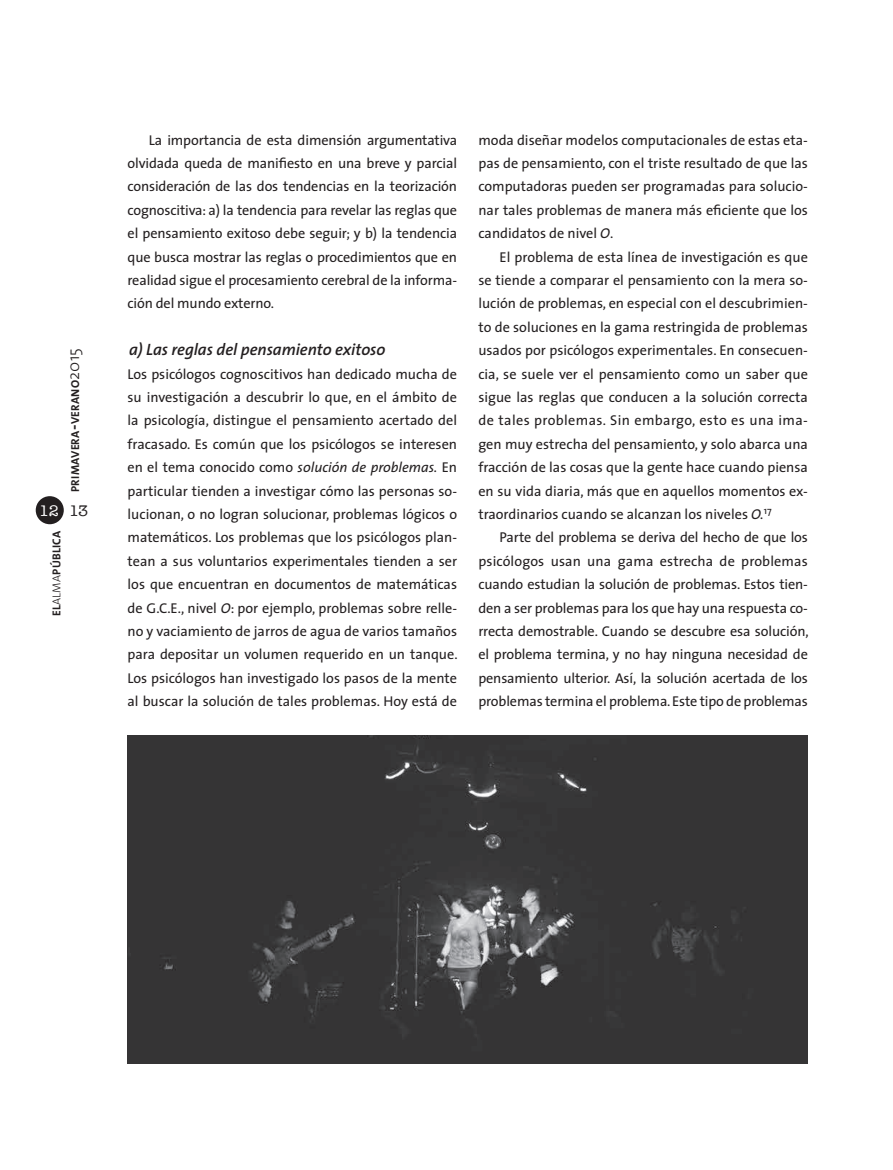
<style>
.page{position:relative;width:893px;height:1170px;background:#fff}
.page>*{position:absolute;margin:0;border:0;box-sizing:border-box;transform-origin:0 0}
.t1{font:italic 600 16.5px "The Sans";letter-spacing:-.005em;color:#231f20}
.t2{font:15.75px "American Typewriter";color:#fff}
.t3{font:14.25px/23.4px "The Sans";color:#231f20;text-align:justify}
.t4{font:700 11.55px "The Sans";letter-spacing:.02em;color:#231f20}
.s1{font-size:16.5px}
.s2{font-weight:300;font-size:16.5px}
.s3{color:#231f20}
.s4{font-weight:300}
.s5{font-style:italic}
</style>
<div class="page">
<div style="left:36px;top:496px;width:28px;height:28px;background:#231f20;border-radius:50%"></div>
<img style="left:128px;top:735px;width:680px;height:328px">
<p class="t4" style="left:66px;top:492px;width:146px;rotate:-90deg">primavera<span class="s1">-</span>verano<span class="s2">2015</span></p>
<p class="t2" style="left:39px;top:498px;width:50px">12 <span class="s3">13</span></p>
<p class="t4" style="left:47px;top:616px;width:87px;rotate:-90deg">el<span class="s4">alma</span>pública</p>
<p class="t3" style="left:128px;top:128px;width:331px;text-indent:21px">La importancia de esta dimensión argumentativa olvidada queda de manifiesto en una breve y parcial consideración de las dos tendencias en la teorización cognoscitiva: a) la tendencia para revelar las reglas que el pensamiento exitoso debe seguir; y b) la tendencia que busca mostrar las reglas o procedimientos que en realidad sigue el procesamiento cerebral de la informa&shy;ción del mundo externo.</p>
<p class="t1" style="left:129px;top:336px;width:258px">a) Las reglas del pensamiento exitoso</p>
<p class="t3" style="left:128px;top:361px;width:332px">Los psicólogos cognoscitivos han dedicado mucha de su investigación a descubrir lo que, en el ámbito de la psicología, distingue el pensamiento acertado del fracasado. Es común que los psicólogos se interesen en el tema conocido como <span class="s5">solución de problemas.</span> En particular tienden a investigar cómo las personas so&shy;lucionan, o no logran solucionar, problemas lógicos o matemáticos. Los problemas que los psicólogos plan&shy;tean a sus voluntarios experimentales tienden a ser los que encuentran en documentos de matemáticas de G.C.E., nivel <span class="s5">O</span>: por ejemplo, problemas sobre relle&shy;no y vaciamiento de jarros de agua de varios tamaños para depositar un volumen requerido en un tanque.<br>Los psicólogos han investigado los pasos de la mente al buscar la solución de tales problemas. Hoy está de</p>
<p class="t3" style="left:478px;top:128px;width:331px">moda diseñar modelos computacionales de estas eta&shy;pas de pensamiento, con el triste resultado de que las computadoras pueden ser programadas para solucio&shy;nar tales problemas de manera más eficiente que los candidatos de nivel <span class="s5">O</span>.</p>
<p class="t3" style="left:478px;top:245px;width:331px;text-indent:21px">El problema de esta línea de investigación es que se tiende a comparar el pensamiento con la mera so&shy;lución de problemas, en especial con el descubrimien&shy;to de soluciones en la gama restringida de problemas usados por psicólogos experimentales. En consecuen&shy;cia, se suele ver el pensamiento como un saber que sigue las reglas que conducen a la solución correcta de tales problemas. Sin embargo, esto es una ima&shy;gen muy estrecha del pensamiento, y solo abarca una fracción de las cosas que la gente hace cuando piensa en su vida diaria, más que en aquellos momentos ex&shy;traordinarios cuando se alcanzan los niveles <span class="s5">O.</span><sup>17</sup></p>
<p class="t3" style="left:478px;top:525px;width:332px;text-indent:21px">Parte del problema se deriva del hecho de que los psicólogos usan una gama estrecha de problemas cuando estudian la solución de problemas. Estos tien&shy;den a ser problemas para los que hay una respuesta co&shy;rrecta demostrable. Cuando se descubre esa solución, el problema termina, y no hay ninguna necesidad de pensamiento ulterior. Así, la solución acertada de los problemas termina el problema. Este tipo de problemas</p>
</div>
